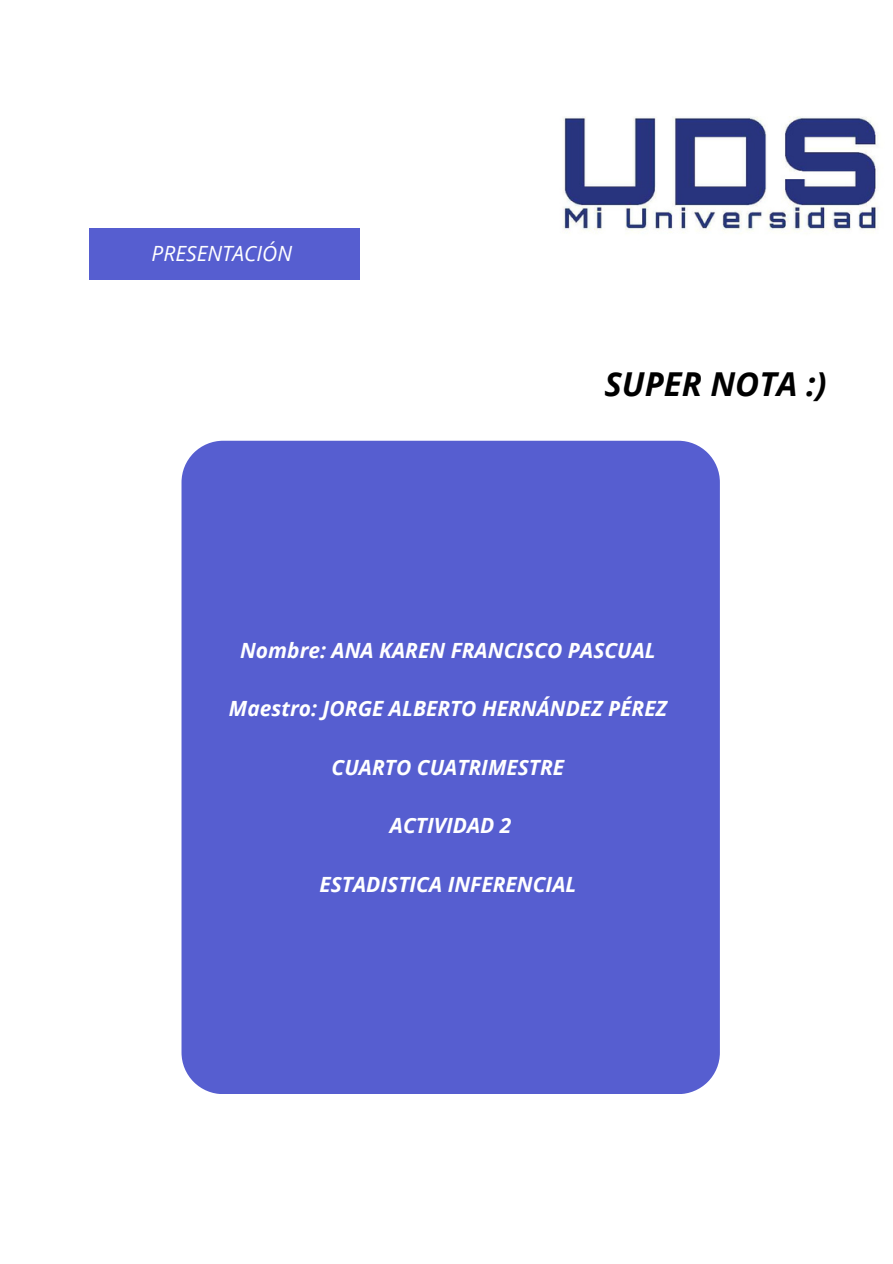
<style>
.page{position:relative;width:893px;height:1264px;background:#fff}
.page>*{position:absolute;margin:0;border:0;box-sizing:border-box;transform-origin:0 0}
.t1{font:italic 700 33px "Open Sans";color:#000}
.t2{font:italic 700 21px "Open Sans";color:#fff}
.t3{font:italic 21px "Open Sans";color:#fff}
</style>
<div class="page">
<img style="left:563px;top:116px;width:314px;height:117px">
<div style="left:89px;top:228px;width:271px;height:52px;background:#565ed0"></div>
<div style="left:181px;top:441px;width:538px;height:653px;background:#565ed0"></div>
<p class="t3" style="left:152px;top:239px;width:142px">PRESENTACIÓN</p>
<p class="t1" style="left:604px;top:361px;width:224px">SUPER NOTA :)</p>
<p class="t2" style="left:240px;top:635px;width:417px">Nombre: ANA KAREN FRANCISCO PASCUAL</p>
<p class="t2" style="left:229px;top:693px;width:439px">Maestro: JORGE ALBERTO HERNÁNDEZ PÉREZ</p>
<p class="t2" style="left:331px;top:752px;width:234px">CUARTO CUATRIMESTRE</p>
<p class="t2" style="left:390px;top:810px;width:123px">ACTIVIDAD 2</p>
<p class="t2" style="left:319px;top:869px;width:258px">ESTADISTICA INFERENCIAL</p>
</div>
